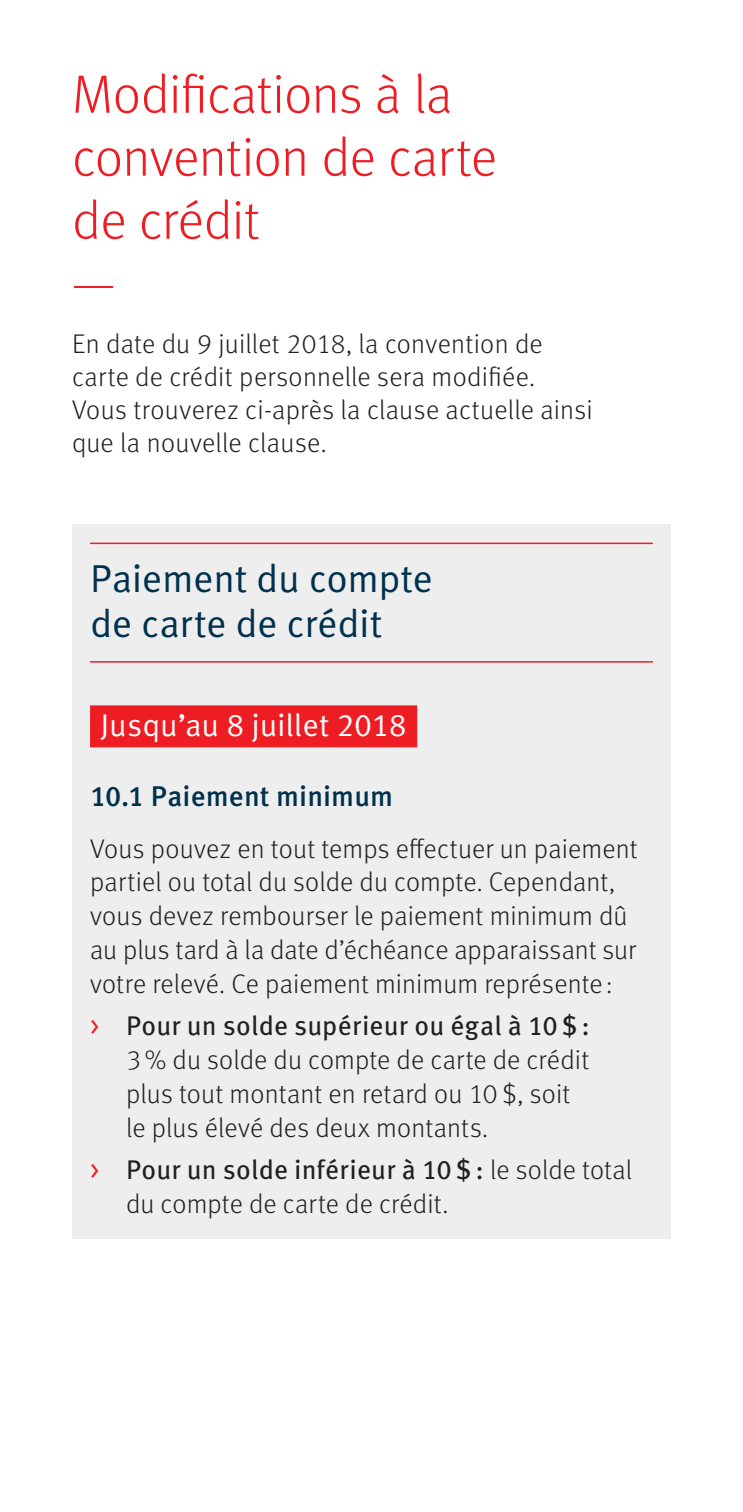
<style>
.page{position:relative;width:743px;height:1512px;background:#fff}
.page>*{position:absolute;margin:0;border:0;box-sizing:border-box;transform-origin:0 0}
.t1{font:300 54px/63px "Meta OT";letter-spacing:-.01em;color:#ee1d23}
.t2{font:100 54px "Meta OT";color:#ee1d23}
.t3{font:39px/45px "Meta OT Norm";letter-spacing:-.01em;color:#00314d}
.t4{font:31.5px "Meta OT Norm";letter-spacing:-.005em;color:#fff}
.t5{font:500 28.5px "Meta OT";color:#00314d}
.t6{font:300 27px/33.6px "Meta OT";letter-spacing:.005em;color:#231f20}
.s1{font-family:"Meta OT Norm";font-weight:400;color:#ee1d23}
.s2{font-weight:400}
</style>
<div class="page">
<div style="left:72px;top:524px;width:598px;height:714px;background:#eeeeef"></div>
<hr style="left:90px;top:543px;width:562px;height:1px;background:#ee1d23">
<hr style="left:90px;top:661px;width:562px;height:2px;background:#ee1d23">
<div style="left:90px;top:705px;width:327px;height:42px;background:#ee1d23"></div>
<h1 class="t1" style="left:72px;top:67px;width:426px">Modifications à la convention de carte de crédit</h1>
<h1 class="t2" style="left:72px;top:263px;width:45px">—</h1>
<p class="t6" style="left:72px;top:329px;width:522px">En date du 9 juillet 2018, la convention de carte de crédit personnelle sera modifiée.<br>Vous trouverez ci-après la clause actuelle ainsi que la nouvelle clause.</p>
<h2 class="t3" style="left:90px;top:559px;width:344px">Paiement du compte de carte de crédit</h2>
<p class="t4" style="left:100px;top:714px;width:307px">Jusqu’au 8 juillet 2018</p>
<p class="t5" style="left:90px;top:785px;width:304px">10.1 Paiement minimum</p>
<p class="t6" style="left:90px;top:834px;width:549px">Vous pouvez en tout temps effectuer un paiement partiel ou total du solde du compte. Cependant, vous devez rembourser le paiement minimum dû au plus tard à la date d’échéance apparaissant sur votre relevé. Ce paiement minimum représente :</p>
<p class="t6" style="left:126px;top:1011px;width:465px;text-indent:-36px"><span class="s1">&gt;</span> <span class="s2">Pour un solde supérieur ou égal à 10 $ :<br></span>3 % du solde du compte de carte de crédit plus tout montant en retard ou 10 $, soit le plus élevé des deux montants.</p>
<p class="t6" style="left:126px;top:1155px;width:507px;text-indent:-36px"><span class="s1">&gt;</span> <span class="s2">Pour un solde inférieur à 10 $ :</span> le solde total du compte de carte de crédit.</p>
</div>
